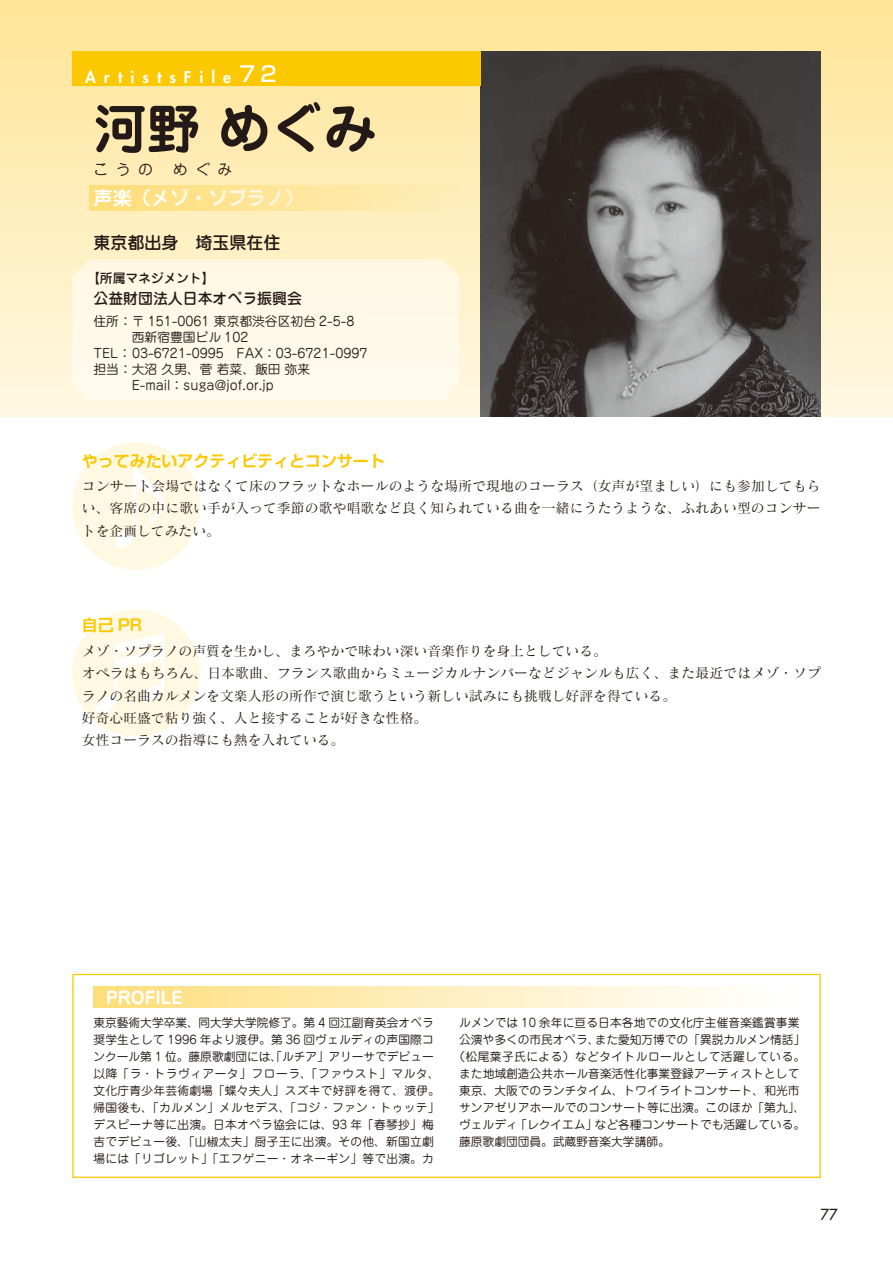
<style>
.page{position:relative;width:893px;height:1263px;background:#fff}
.page>*{position:absolute;margin:0;border:0;box-sizing:border-box;transform-origin:0 0}
.t1{font:700 53.1px "Jun 501 Pro";color:#231916}
.t2{font:700 19.2px "Jun 501 Pro";color:#fff}
.t3{font:500 16.95px "Jun 34 Pro";color:#231916}
.t4{font:700 16.95px "Jun 501 Pro";color:#fff}
.t5{font:700 15.9px "Shin Go Pr 6 De";color:#fcc800}
.t6{font:800 15.9px "Futura Std";letter-spacing:.5em;color:#fff}
.t7{font:500 14.85px "Jun 34 Pro";color:#231916}
.t8{font:14.85px "Jun 201 Pro";letter-spacing:.5em;color:#231916}
.t9{font:500 14.85px "Futura Std";color:#231916}
.t10{font:13.8px/22.4px "Matisse Pro M";color:#231916}
.t11{font:12.75px "Jun 201 Pro";color:#231916}
.t12{font:500 12.75px "Jun 34 Pro";color:#231916}
.t13{font:11.7px/17px "Jun 201 Pro";letter-spacing:.025em;color:#231916}
.t14{font:11.7px "Jun 201 Pro";letter-spacing:.005em;color:#231916}
.t15{font:11.7px "Jun 201 Pro";letter-spacing:.04em;color:#231916}
.s1{font-family:"Shin Go Pr 6";font-weight:500;font-size:21.3px}
</style>
<div class="page">
<div style="left:0;top:0;width:893px;height:417px;background:linear-gradient(to bottom,#ffe496,#fff8e3)"></div>
<div style="left:72px;top:442px;width:128px;height:128px;background:#fff8e2;border-radius:50%"></div>
<svg style="left:115px;top:464px;width:48px;height:84px"></svg>
<div style="left:72px;top:609px;width:128px;height:128px;background:#fff8e2;border-radius:50%"></div>
<svg style="left:96px;top:633px;width:68px;height:80px"></svg>
<div style="left:72px;top:974px;width:749px;height:204px;border:1px solid #fcc800"></div>
<img style="left:480px;top:51px;width:341px;height:366px">
<div style="left:72px;top:259px;width:387px;height:141px;background:#fff9e8"></div>
<div style="left:94px;top:986px;width:705px;height:22px;background:linear-gradient(to right,#fede7c,#fff)"></div>
<div style="left:89px;top:185px;width:370px;height:25px;background:linear-gradient(to right,#fede77,#feedba)"></div>
<div style="left:72px;top:51px;width:408px;height:34px;background:#fcc800"></div>
<p class="t6" style="left:85px;top:67px;width:193px">ArtistsFile<span class="s1">72</span></p>
<h1 class="t1" style="left:94px;top:87px;width:285px">河野 めぐみ</h1>
<p class="t8" style="left:94px;top:157px;width:61px">こうの</p>
<p class="t8" style="left:173px;top:157px;width:61px">めぐみ</p>
<h2 class="t2" style="left:94px;top:182px;width:212px">声楽（メゾ・ソプラノ）</h2>
<p class="t3" style="left:94px;top:229px;width:189px">東京都出身　埼玉県在住</p>
<p class="t12" style="left:87px;top:268px;width:129px">【所属マネジメント】</p>
<p class="t7" style="left:94px;top:287px;width:210px">公益財団法人日本オペラ振興会</p>
<p class="t11" style="left:94px;top:311px;width:263px">住所：〒 151-0061 東京都渋谷区初台 2-5-8</p>
<p class="t11" style="left:132px;top:327px;width:118px">西新宿豊国ビル 102</p>
<p class="t11" style="left:94px;top:343px;width:275px">TEL： 03-6721-0995　FAX：03-6721-0997</p>
<p class="t11" style="left:94px;top:359px;width:218px">担当：大沼 久男、菅 若菜、飯田 弥来</p>
<p class="t11" style="left:94px;top:375px;width:182px">　　　E-mail：suga@jof.or.jp</p>
<p class="t5" style="left:82px;top:447px;width:304px">やってみたいアクティビティとコンサート</p>
<p class="t10" style="left:82px;top:474px;width:740px;text-align:justify">コンサート会場ではなくて床のフラットなホールのような場所で現地のコーラス（女声が望ましい）にも参加してもらい、客席の中に歌い手が入って季節の歌や唱歌など良く知られている曲を一緒にうたうような、ふれあい型のコンサートを企画してみたい。</p>
<p class="t5" style="left:82px;top:612px;width:62px">自己 PR</p>
<p class="t10" style="left:82px;top:639px;width:740px">メゾ・ソプラノの声質を生かし、まろやかで味わい深い音楽作りを身上としている。<br>オペラはもちろん、日本歌曲、フランス歌曲からミュージカルナンバーなどジャンルも広く、また最近ではメゾ・ソプラノの名曲カルメンを文楽人形の所作で演じ歌うという新しい試みにも挑戦し好評を得ている。<br>好奇心旺盛で粘り強く、人と接することが好きな性格。<br>女性コーラスの指導にも熱を入れている。</p>
<p class="t4" style="left:106px;top:984px;width:77px">PROFILE</p>
<p class="t13" style="left:94px;top:1012px;width:348px">東京藝術大学卒業、同大学大学院修了。第 4 回江副育英会オペラ奨学生として 1996 年より渡伊。第 36 回ヴェルディの声国際コンクール第 1 位。藤原歌劇団には、「ルチア」アリーサでデビュー以降「ラ・トラヴィアータ」フローラ、「ファウスト」マルタ、文化庁青少年芸術劇場「蝶々夫人」スズキで好評を得て、渡伊。帰国後も、「カルメン」メルセデス、「コジ・ファン・トゥッテ」デスピーナ等に出演。日本オペラ協会には、93 年「春琴抄」梅吉でデビュー後、「山椒太夫」厨子王に出演。その他、新国立劇場には「リゴレット」「エフゲニー・オネーギン」等で出演。カ</p>
<p class="t14" style="left:459px;top:1013px;width:342px">ルメンでは 10 余年に亘る日本各地での文化庁主催音楽鑑賞事業</p>
<p class="t14" style="left:459px;top:1030px;width:348px">公演や多くの市民オペラ、また愛知万博での「異説カルメン情話」</p>
<p class="t15" style="left:453px;top:1047px;width:353px">（松尾葉子氏による）などタイトルロールとして活躍している。</p>
<p class="t14" style="left:459px;top:1064px;width:342px">また地域創造公共ホール音楽活性化事業登録アーティストとして</p>
<p class="t14" style="left:459px;top:1081px;width:342px">東京、大阪でのランチタイム、トワイライトコンサート、和光市</p>
<p class="t14" style="left:459px;top:1098px;width:348px">サンアゼリアホールでのコンサート等に出演。このほか「第九」、</p>
<p class="t14" style="left:459px;top:1115px;width:348px">ヴェルディ「レクイエム」など各種コンサートでも活躍している。</p>
<p class="t14" style="left:459px;top:1132px;width:212px">藤原歌劇団団員。武蔵野音楽大学講師。</p>
<p class="t9" style="left:820px;top:1205px;width:19px">77</p>
</div>
